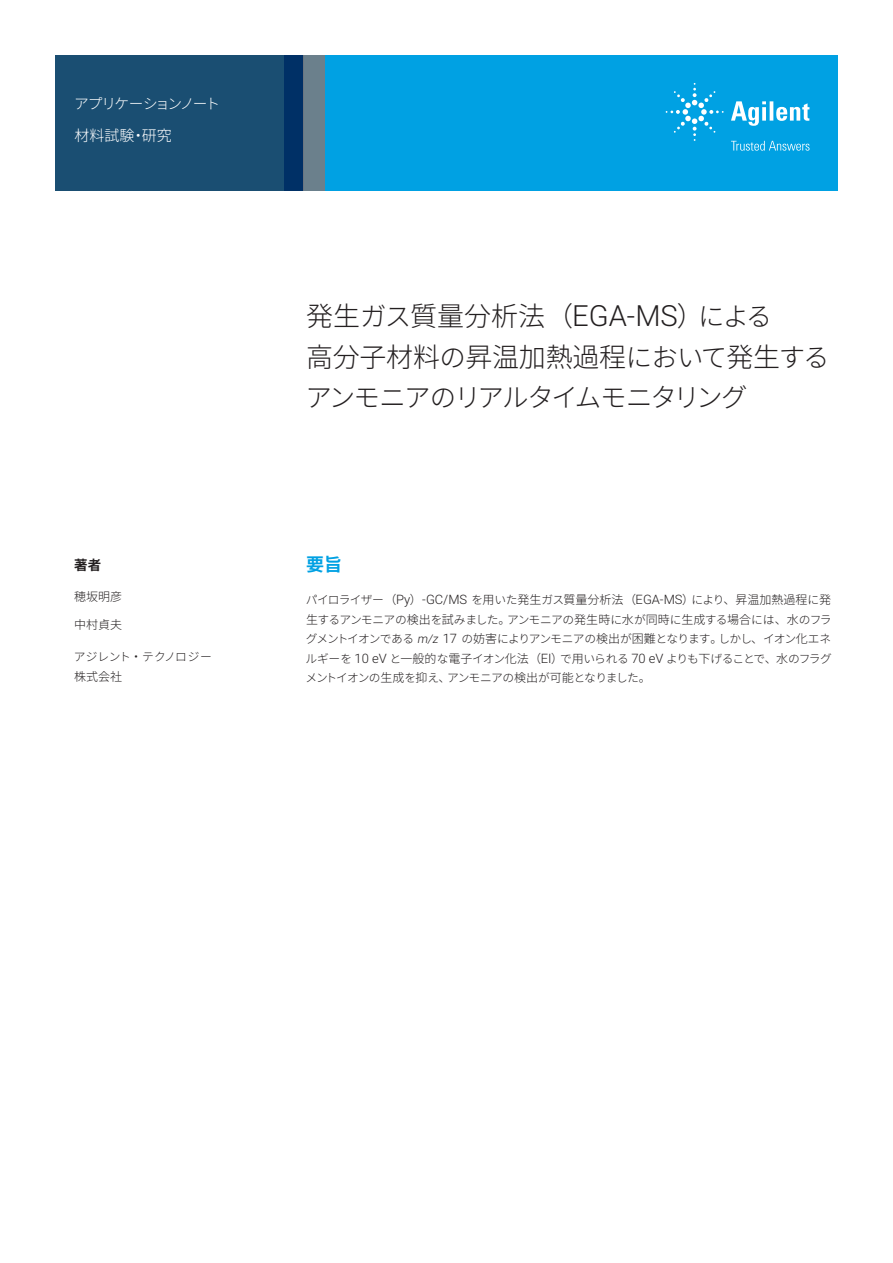
<style>
.page{position:relative;width:893px;height:1263px;background:#fff}
.page>*{position:absolute;margin:0;border:0;box-sizing:border-box;transform-origin:0 0}
.Subtitle{font:300 27px/40.5px "Noto Sans CJ Kjp";letter-spacing:-.01em;color:#231f20}
.Subtitle-2{font:300 26.4px "Noto Sans CJ Kjp";letter-spacing:-.07em;color:#231f20}
.Header_1{font:700 18px "Noto Sans CJ Kjp";color:#00a1e3}
.Area_Identifier{font:300 15px "Noto Sans CJ Kjp";color:#fff}
.Area_Identifier-2{font:300 14.7px "Noto Sans CJ Kjp";letter-spacing:-.115em;color:#fff}
.DATA_author_title{font:700 13.5px "Noto Sans CJ Kjp";color:#231f20}
.Text{font:300 12px "Noto Sans CJ Kjp";color:#231f20}
.DATA_author_name___i{font:300 12px "Noto Sans CJ Kjp";color:#231f20}
.Text-2{font:300 11.7px/19.5px "Noto Sans CJ Kjp";letter-spacing:-.08em;color:#231f20;text-align:justify}
.DATA_author_name___i-2{font:300 11.7px "Noto Sans CJ Kjp";letter-spacing:-.01em;color:#231f20}
.s1{font-size:12px}
.s2{font-size:26.4px}
.s3{font-family:"Roboto";font-size:29.1px}
.s4{font-size:11.7px}
.s5{font-family:"Roboto";font-size:12.9px}
.s6{font-family:"Roboto";font-style:italic;font-size:12px}
</style>
<div class="page">
<div style="left:284px;top:55px;width:554px;height:135px;background:#00a1e3"></div>
<svg style="left:55px;top:55px;width:249px;height:135px;background:#184b71"></svg>
<div style="left:304px;top:55px;width:21px;height:135px;background:#6b808c"></div>
<svg style="left:731px;top:101px;width:78px;height:25px"></svg>
<svg style="left:666px;top:83px;width:58px;height:58px"></svg>
<svg style="left:731px;top:141px;width:78px;height:10px"></svg>
<p class="Area_Identifier-2" style="left:74px;top:95px;width:148px">アプリケーションノート</p>
<p class="Area_Identifier" style="left:74px;top:127px;width:99px">材料試験・研究</p>
<p class="DATA_author_title" style="left:74px;top:558px;width:28px">著者</p>
<p class="DATA_author_name___i" style="left:74px;top:590px;width:49px">穂坂明彦</p>
<p class="DATA_author_name___i" style="left:74px;top:618px;width:49px">中村貞夫</p>
<p class="DATA_author_name___i-2" style="left:74px;top:650px;width:139px">アジレント<span class="s1">・</span>テクノロジー</p>
<p class="DATA_author_name___i" style="left:74px;top:670px;width:49px">株式会社</p>
<p class="Subtitle" style="left:306px;top:297px;width:525px">発生<span class="s2">ガス</span>質量分析法（<span class="s3">EGA-MS</span>）<span class="s2">による<br></span>高分子材料<span class="s2">の</span>昇温加熱過程<span class="s2">において</span>発生<span class="s2">する</span></p>
<p class="Subtitle-2" style="left:305px;top:383px;width:444px">アンモニアのリアルタイムモニタリング</p>
<p class="Header_1" style="left:306px;top:554px;width:37px">要旨</p>
<p class="Text" style="left:306px;top:593px;width:527px"><span class="s4">パイロライザー</span>（<span class="s5">Py</span>）<span class="s5">-GC/MS</span> <span class="s4">を</span>用<span class="s4">いた</span>発生<span class="s4">ガス</span>質量分析法（<span class="s5">EGA-MS</span>）<span class="s4">により</span>、昇温加熱過程<span class="s4">に</span>発</p>
<p class="Text-2" style="left:306px;top:610px;width:528px"><span class="s1">生</span>するアンモニアの<span class="s1">検出</span>を<span class="s1">試</span>みました<span class="s1">。</span>アンモニアの<span class="s1">発生時</span>に<span class="s1">水</span>が<span class="s1">同時</span>に<span class="s1">生成</span>する<span class="s1">場合</span>には<span class="s1">、水</span>のフラグメントイオンである <span class="s6">m/z</span> <span class="s5">17</span> の<span class="s1">妨害</span>によりアンモニアの<span class="s1">検出</span>が<span class="s1">困難</span>となります<span class="s1">。</span>しかし<span class="s1">、</span>イオン<span class="s1">化</span>エネルギーを <span class="s5">10 eV</span> と<span class="s1">一般的</span>な<span class="s1">電子</span>イオン<span class="s1">化法（</span><span class="s5">EI</span><span class="s1">）</span>で<span class="s1">用</span>いられる <span class="s5">70 eV</span> よりも<span class="s1">下</span>げることで<span class="s1">、水</span>のフラグメントイオンの<span class="s1">生成</span>を<span class="s1">抑</span>え<span class="s1">、</span>アンモニアの<span class="s1">検出</span>が<span class="s1">可能</span>となりました<span class="s1">。</span></p>
</div>
